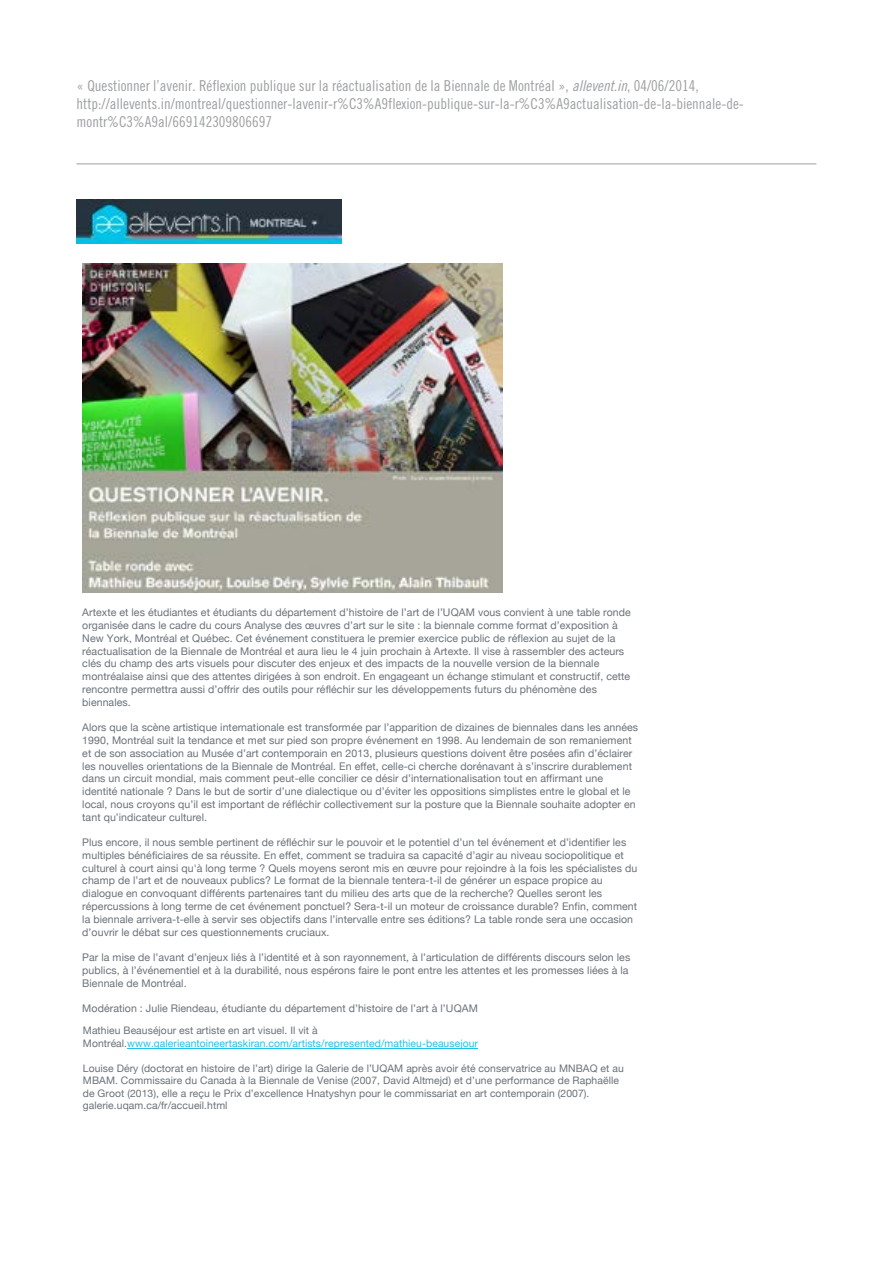
<style>
.page{position:relative;width:893px;height:1263px;background:#fff}
.page>*{position:absolute;margin:0;border:0;box-sizing:border-box;transform-origin:0 0}
.t1{font:15px/18px "Trade Gothic Cond Eighteen";color:#9d9fa2}
.t2{font:10.5px/12.8px "Helvetica Neue";letter-spacing:.005em;color:#6a7179}
.t3{font:10.35px/12.6px "Helvetica Neue";letter-spacing:.005em;color:#6a7179}
.t4{font:10.35px/12.6px "Helvetica Neue";letter-spacing:.005em;color:#21c0e8}
.s1{font-family:"Trade Gothic Cond Eighteen Obl"}
.s2{color:#6a7179}
</style>
<div class="page">
<hr style="left:77px;top:163px;width:739px;height:2px;background:#bcbec0">
<img style="left:82px;top:264px;width:420px;height:328px">
<hr style="left:127px;top:1048px;width:351px;height:1px;background:#21c0e8">
<img style="left:77px;top:200px;width:265px;height:43px">
<p class="t1" style="left:77px;top:76px;width:669px">« Questionner l’avenir. Réflexion publique sur la réactualisation de la Biennale de Montréal », <span class="s1">allevent.in</span>, 04/06/2014, http://allevents.in/montreal/questionner-lavenir-r%C3%A9flexion-publique-sur-la-r%C3%A9actualisation-de-la-biennale-de&shy;montr%C3%A9al/669142309806697</p>
<p class="t2" style="left:82px;top:607px;width:550px">Artexte et les étudiantes et étudiants du département d’histoire de l’art de l’UQAM vous convient à une table ronde organisée dans le cadre du cours Analyse des œuvres d’art sur le site : la biennale comme format d’exposition à New York, Montréal et Québec. Cet événement constituera le premier exercice public de réflexion au sujet de la réactualisation de la Biennale de Montréal et aura lieu le 4 juin prochain à Artexte. Il vise à rassembler des acteurs clés du champ des arts visuels pour discuter des enjeux et des impacts de la nouvelle version de la biennale montréalaise ainsi que des attentes dirigées à son endroit. En engageant un échange stimulant et constructif, cette rencontre permettra aussi d’offrir des outils pour réfléchir sur les développements futurs du phénomène des biennales.</p>
<p class="t2" style="left:82px;top:722px;width:557px">Alors que la scène artistique internationale est transformée par l’apparition de dizaines de biennales dans les années 1990, Montréal suit la tendance et met sur pied son propre événement en 1998. Au lendemain de son remaniement et de son association au Musée d’art contemporain en 2013, plusieurs questions doivent être posées afin d’éclairer les nouvelles orientations de la Biennale de Montréal. En effet, celle-ci cherche dorénavant à s’inscrire durablement dans un circuit mondial, mais comment peut-elle concilier ce désir d’internationalisation tout en affirmant une identité nationale ? Dans le but de sortir d’une dialectique ou d’éviter les oppositions simplistes entre le global et le local, nous croyons qu’il est important de réfléchir collectivement sur la posture que la Biennale souhaite adopter en tant qu’indicateur culturel.</p>
<p class="t2" style="left:82px;top:837px;width:556px">Plus encore, il nous semble pertinent de réfléchir sur le pouvoir et le potentiel d’un tel événement et d’identifier les multiples bénéficiaires de sa réussite. En effet, comment se traduira sa capacité d’agir au niveau sociopolitique et culturel à court ainsi qu'à long terme ? Quels moyens seront mis en œuvre pour rejoindre à la fois les spécialistes du champ de l’art et de nouveaux publics? Le format de la biennale tentera-t-il de générer un espace propice au dialogue en convoquant différents partenaires tant du milieu des arts que de la recherche? Quelles seront les répercussions à long terme de cet événement ponctuel? Sera-t-il un moteur de croissance durable? Enfin, comment la biennale arrivera-t-elle à servir ses objectifs dans l’intervalle entre ses éditions? La table ronde sera une occasion d’ouvrir le débat sur ces questionnements cruciaux.</p>
<p class="t2" style="left:82px;top:951px;width:549px">Par la mise de l’avant d’enjeux liés à l’identité et à son rayonnement, à l’articulation de différents discours selon les publics, à l’événementiel et à la durabilité, nous espérons faire le pont entre les attentes et les promesses liées à la<br>Biennale de Montréal.</p>
<p class="t2" style="left:82px;top:1002px;width:397px">Modération : Julie Riendeau, étudiante du département d’histoire de l’art à l’UQAM</p>
<p class="t4" style="left:83px;top:1025px;width:397px"><span class="s2">Mathieu Beauséjour est artiste en art visuel. Il vit à<br>Montréal.</span>www.galerieantoineertaskiran.com/artists/represented/mathieu-beausejour</p>
<p class="t3" style="left:83px;top:1062px;width:542px">Louise Déry (doctorat en histoire de l’art) dirige la Galerie de l’UQAM après avoir été conservatrice au MNBAQ et au MBAM. Commissaire du Canada à la Biennale de Venise (2007, David Altmejd) et d’une performance de Raphaëlle de Groot (2013), elle a reçu le Prix d’excellence Hnatyshyn pour le commissariat en art contemporain (2007). galerie.uqam.ca/fr/accueil.html</p>
</div>
